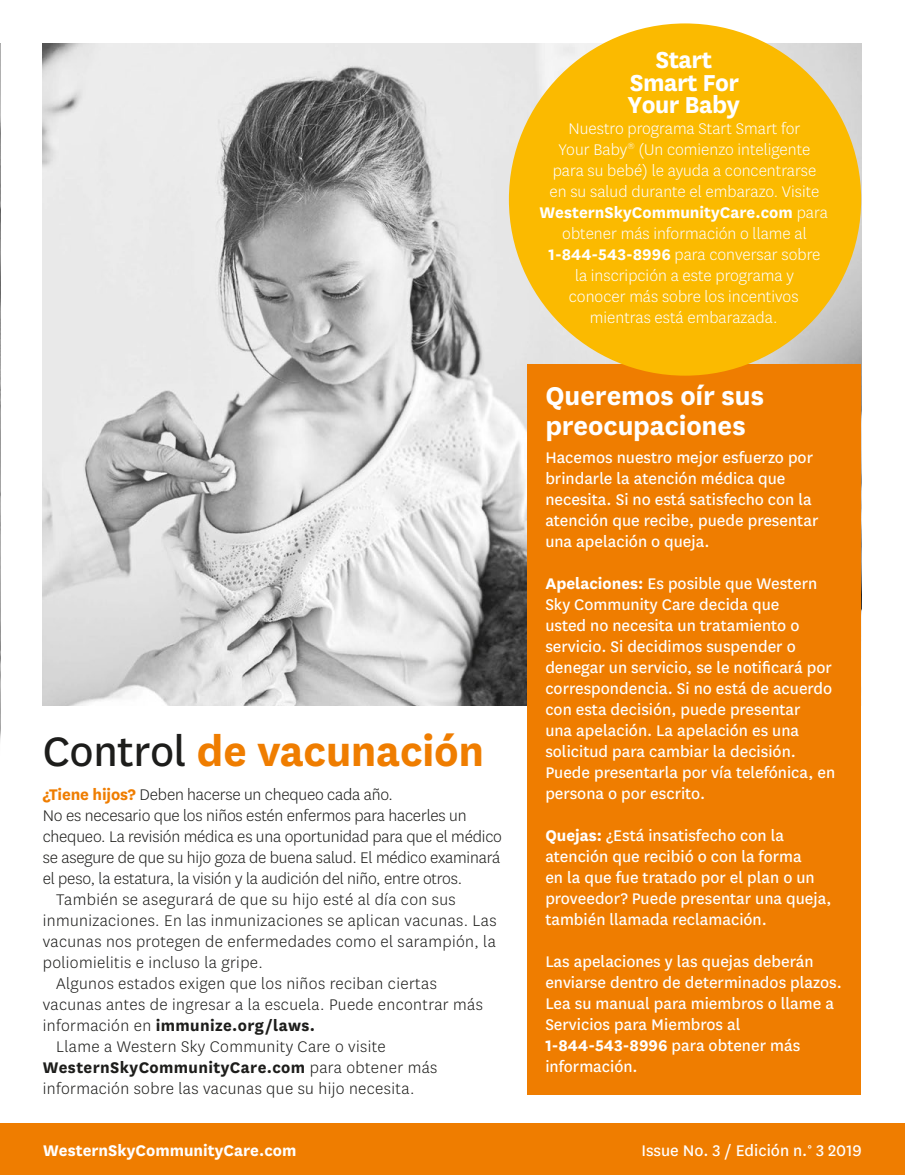
<style>
.page{position:relative;width:905px;height:1175px;background:#fff}
.page>*{position:absolute;margin:0;border:0;box-sizing:border-box;transform-origin:0 0}
.t1{font:700 48px "Centene Sans";letter-spacing:-.01em;color:#ef7d00}
.t2{font:700 30px/30px "Centene Sans";letter-spacing:-.005em;color:#fff}
.t3{font:700 27px/22.5px "Centene Sans";letter-spacing:-.02em;color:#fff;text-align:center}
.t4{font:18px/21px "Centene Sans";color:#fff}
.t5{font:300 18px/21px "Centene Sans";letter-spacing:.02em;color:#1d1d1b}
.t6{font:300 18px/21px "Centene Sans";color:#fff;text-align:center}
.t7{font:300 18px/21px "Centene Sans";letter-spacing:-.01em;color:#1d1d1b}
.t8{font:700 18px "Centene Sans";color:#fff}
.s1{font-weight:400;color:#1d1d1b}
.s2{font-weight:700;color:#ef7d00}
.s3{font-weight:700}
</style>
<div class="page">
<div style="left:0;top:1123px;width:905px;height:52px;background:#ef7d00"></div>
<img style="left:0;top:43px;width:1px;height:698px">
<img style="left:43px;top:43px;width:818px;height:662px">
<div style="left:527px;top:364px;width:334px;height:731px;background:#ef7d00"></div>
<div style="left:509px;top:23px;width:352px;height:353px;background:#fbba00;border-radius:50%"></div>
<h2 class="t1" style="left:43px;top:717px;width:443px"><span class="s1">Control</span> de vacunación</h2>
<p class="t7" style="left:43px;top:783px;width:352px"><span class="s2">¿Tiene hijos?</span> Deben hacerse un chequeo cada año.</p>
<p class="t7" style="left:43px;top:804px;width:461px">No es necesario que los niños estén enfermos para hacerles un chequeo. La revisión médica es una oportunidad para que el médico se asegure de que su hijo goza de buena salud. El médico examinará el peso, la estatura, la visión y la audición del niño, entre otros.</p>
<p class="t5" style="left:43px;top:888px;width:455px;text-indent:14px">También se asegurará de que su hijo esté al día con sus inmunizaciones. En las inmunizaciones se aplican vacunas. Las vacunas nos protegen de enfermedades como el sarampión, la poliomielitis e incluso la gripe.</p>
<p class="t5" style="left:43px;top:972px;width:442px;text-indent:14px">Algunos estados exigen que los niños reciban ciertas vacunas antes de ingresar a la escuela. Puede encontrar más información en <span class="s3">immunize.org/laws.</span></p>
<p class="t5" style="left:43px;top:1035px;width:396px;text-indent:14px">Llame a Western Sky Community Care o visite<br><span class="s3">WesternSkyCommunityCare.com</span> para obtener más información sobre las vacunas que su hijo necesita.</p>
<h2 class="t3" style="left:627px;top:47px;width:114px">Start<br>Smart For<br>Your Baby</h2>
<p class="t6" style="left:539px;top:118px;width:290px">Nuestro programa Start Smart for<br>Your Baby<sup>®</sup> (Un comienzo inteligente<br>para su bebé) le ayuda a concentrarse<br>en su salud durante el embarazo. Visite <span class="s3">WesternSkyCommunityCare.com</span> para obtener más información o llame al <span class="s3">1-844-543-8996</span> para conversar sobre la inscripción a este programa y<br>conocer más sobre los incentivos mientras está embarazada.</p>
<h2 class="t2" style="left:545px;top:378px;width:220px">Queremos oír sus preocupaciones</h2>
<p class="t4" style="left:545px;top:445px;width:274px">Hacemos nuestro mejor esfuerzo por brindarle la atención médica que necesita. Si no está satisfecho con la atención que recibe, puede presentar una apelación o queja.</p>
<p class="t4" style="left:545px;top:572px;width:291px"><span class="s3">Apelaciones:</span> Es posible que Western Sky Community Care decida que<br>usted no necesita un tratamiento o servicio. Si decidimos suspender o denegar un servicio, se le notificará por correspondencia. Si no está de acuerdo con esta decisión, puede presentar<br>una apelación. La apelación es una solicitud para cambiar la decisión.<br>Puede presentarla por vía telefónica, en persona o por escrito.</p>
<p class="t4" style="left:545px;top:824px;width:288px"><span class="s3">Quejas:</span> ¿Está insatisfecho con la atención que recibió o con la forma<br>en la que fue tratado por el plan o un proveedor? Puede presentar una queja, también llamada reclamación.</p>
<p class="t4" style="left:545px;top:950px;width:298px">Las apelaciones y las quejas deberán enviarse dentro de determinados plazos.<br>Lea su manual para miembros o llame a<br>Servicios para Miembros al<br><span class="s3">1-844-543-8996</span> para obtener más información.</p>
<p class="t8" style="left:43px;top:1137px;width:255px">WesternSkyCommunityCare.com</p>
<p class="t4" style="left:641px;top:1139px;width:222px">Issue No. 3 / Edición n.° 3 2019</p>
</div>
